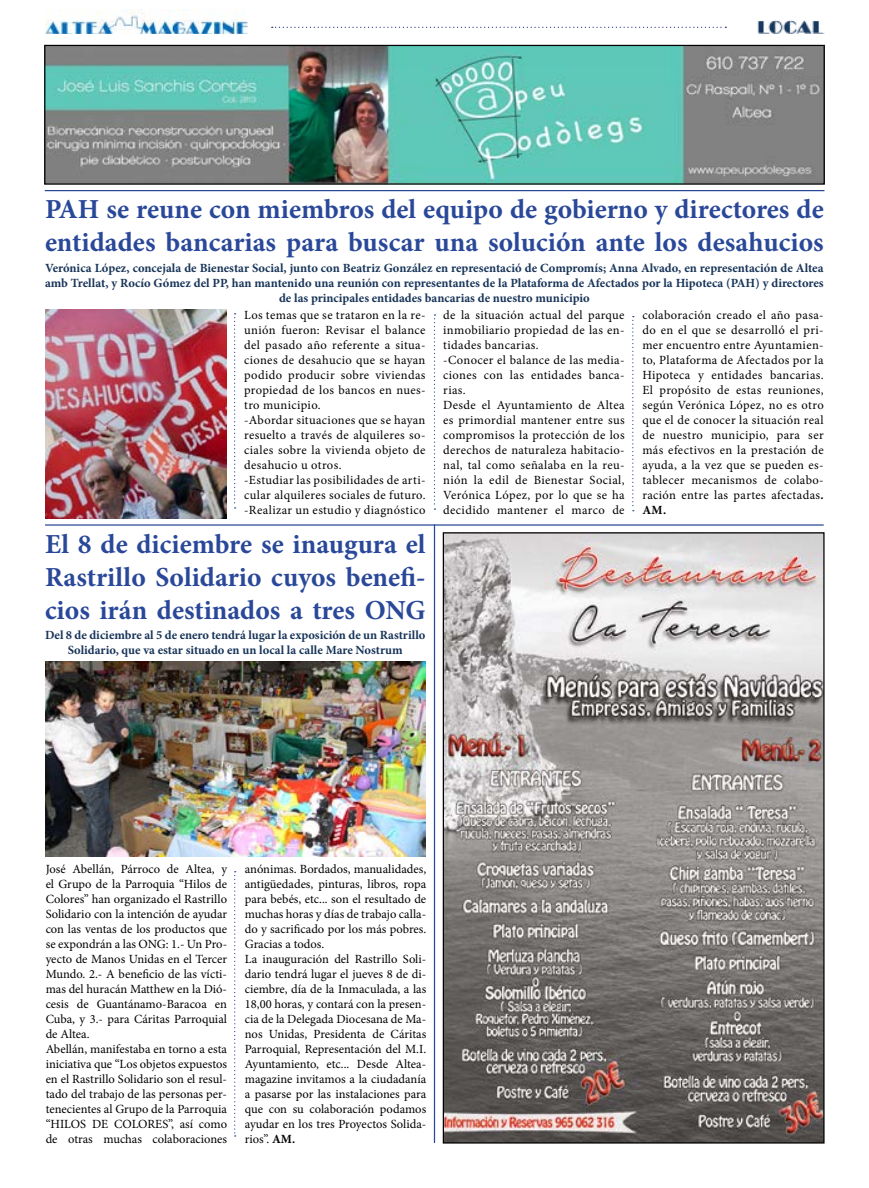
<style>
.page{position:relative;width:869px;height:1188px;background:#fff}
.page>*{position:absolute;margin:0;border:0;box-sizing:border-box;transform-origin:0 0}
.t1{font:700 27.5px/33px "Minion Pro";color:#2a4899}
.t2{font:12.5px/15px "Minion Pro";letter-spacing:.005em;color:#000}
.t3{font:12.5px/15px "Minion Pro";letter-spacing:.03em;color:#000}
.t4{font:700 12.5px/15px "Minion Pro";color:#173458;text-align:center}
.s1{font-weight:700}
</style>
<div class="page">
<img style="left:45px;top:9px;width:202px;height:25px">
<img style="left:682px;top:20px;width:142px;height:13px">
<svg style="left:272px;top:27px;width:454px;height:1px"></svg>
<hr style="left:45px;top:190px;width:779px;height:1px;background:#2a4899">
<img style="left:46px;top:47px;width:776px;height:135px">
<div style="left:44px;top:45px;width:780px;height:139px;border:1px solid #000"></div>
<img style="left:444px;top:534px;width:378px;height:607px">
<hr style="left:433px;top:524px;width:2px;height:618px;background:#2a4899">
<hr style="left:45px;top:524px;width:778px;height:1px;background:#2a4899">
<img style="left:45px;top:310px;width:181px;height:208px">
<img style="left:46px;top:661px;width:379px;height:195px">
<svg style="left:234px;top:313px;width:1px;height:195px"></svg>
<svg style="left:434px;top:314px;width:1px;height:195px"></svg>
<svg style="left:632px;top:316px;width:1px;height:195px"></svg>
<svg style="left:234px;top:871px;width:1px;height:265px"></svg>
<h1 class="t1" style="left:45px;top:192px;width:779px">PAH se reune con miembros del equipo de gobierno y directores de entidades bancarias para buscar una solución ante los desahucios</h1>
<p class="t4" style="left:45px;top:260px;width:779px">Verónica López, concejala de Bienestar Social, junto con Beatriz González en representació de Compromís; Anna Alvado, en representación de Altea amb Trellat, y Rocío Gómez del PP, han mantenido una reunión con representantes de la Plataforma de Afectados por la Hipoteca (PAH) y directores de las principales entidades bancarias de nuestro municipio</p>
<p class="t3" style="left:244px;top:307px;width:183px">Los temas que se trataron en la re&shy;unión fueron: Revisar el balance del pasado año referente a situa&shy;ciones de desahucio que se hayan podido producir sobre viviendas propiedad de los bancos en nues&shy;tro municipio.<br>-Abordar situaciones que se hayan resuelto a través de alquileres so&shy;ciales sobre la vivienda objeto de desahucio u otros.<br>-Estudiar las posibilidades de arti&shy;cular alquileres sociales de futuro. -Realizar un estudio y diagnóstico</p>
<p class="t3" style="left:443px;top:307px;width:183px">de la situación actual del parque inmobiliario propiedad de las en&shy;tidades bancarias.<br>-Conocer el balance de las media&shy;ciones con las entidades banca&shy;rias.<br>Desde el Ayuntamiento de Altea es primordial mantener entre sus compromisos la protección de los derechos de naturaleza habitacio&shy;nal, tal como señalaba en la reu&shy;nión la edil de Bienestar Social,<br>Verónica López, por lo que se ha decidido mantener el marco de</p>
<p class="t2" style="left:642px;top:307px;width:183px;text-align:justify">colaboración creado el año pasa&shy;do en el que se desarrolló el pri&shy;mer encuentro entre Ayuntamien&shy;to, Plataforma de Afectados por la Hipoteca y entidades bancarias.<br>El propósito de estas reuniones, según Verónica López, no es otro que el de conocer la situación real de nuestro municipio, para ser más efectivos en la prestación de ayuda, a la vez que se pueden es&shy;tablecer mecanismos de colabo&shy;ración entre las partes afectadas<span class="s1">.<br>AM.</span></p>
<h1 class="t1" style="left:45px;top:527px;width:382px;text-align:justify">El 8 de diciembre se inaugura el Rastrillo Solidario cuyos benefi&shy;cios irán destinados a tres ONG</h1>
<p class="t4" style="left:45px;top:626px;width:382px">Del 8 de diciembre al 5 de enero tendrá lugar la exposición de un Rastrillo<br>Solidario, que va estar situado en un local la calle Mare Nostrum</p>
<p class="t2" style="left:46px;top:860px;width:183px">José Abellán, Párroco de Altea, y el Grupo de la Parroquia “Hilos de Colores” han organizado el Rastrillo Solidario con la intención de ayudar con las ventas de los productos que se expondrán a las ONG: 1.- Un Pro&shy;yecto de Manos Unidas en el Tercer Mundo. 2.- A beneficio de las vícti&shy;mas del huracán Matthew en la Dió&shy;cesis de Guantánamo-Baracoa en Cuba, y 3.- para Cáritas Parroquial de Altea.<br>Abellán, manifestaba en torno a esta iniciativa que “Los objetos expuestos en el Rastrillo Solidario son el resul&shy;tado del trabajo de las personas per&shy;tenecientes al Grupo de la Parroquia “HILOS DE COLORES”, así como de otras muchas colaboraciones</p>
<p class="t2" style="left:245px;top:860px;width:183px">anónimas. Bordados, manualidades, antigüedades, pinturas, libros, ropa para bebés, etc... son el resultado de muchas horas y días de trabajo calla&shy;do y sacrificado por los más pobres.<br>Gracias a todos.<br>La inauguración del Rastrillo Soli&shy;dario tendrá lugar el jueves 8 de di&shy;ciembre, día de la Inmaculada, a las 18,00 horas, y contará con la presen&shy;cia de la Delegada Diocesana de Ma&shy;nos Unidas, Presidenta de Cáritas Parroquial, Representación del M.I.<br>Ayuntamiento, etc... Desde Altea&shy;magazine invitamos a la ciudadanía a pasarse por las instalaciones para que con su colaboración podamos ayudar en los tres Proyectos Solida&shy;rios”. <span class="s1">AM.</span></p>
</div>
